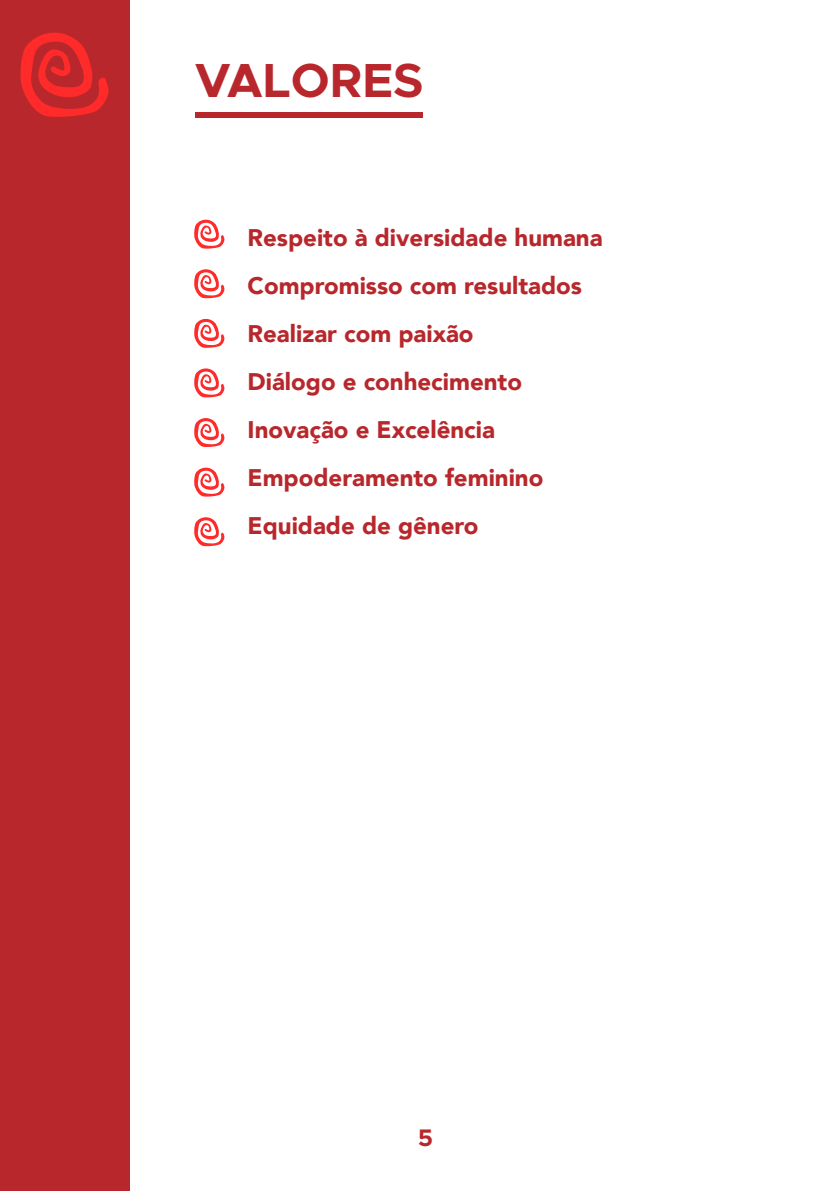
<style>
.page{position:relative;width:840px;height:1191px;background:#fff}
.page>*{position:absolute;margin:0;border:0;box-sizing:border-box;transform-origin:0 0}
.t1{font:700 48px "Metropolis";color:#b8272c}
.t2{font:900 24px/48px "Avenir";color:#b8272c}
.t3{font:700 24px "Metropolis";color:#b8272c}
</style>
<div class="page">
<div style="left:0;top:0;width:129px;height:1190px;background:#b8272c"></div>
<div style="left:195px;top:112px;width:227px;height:5px;background:#b8272c"></div>
<svg style="left:20px;top:32px;width:89px;height:85px"></svg>
<svg style="left:194px;top:219px;width:31px;height:30px"></svg>
<svg style="left:194px;top:269px;width:31px;height:30px"></svg>
<svg style="left:194px;top:318px;width:31px;height:30px"></svg>
<svg style="left:194px;top:368px;width:31px;height:30px"></svg>
<svg style="left:194px;top:418px;width:31px;height:29px"></svg>
<svg style="left:194px;top:467px;width:31px;height:30px"></svg>
<svg style="left:194px;top:517px;width:31px;height:30px"></svg>
<h1 class="t1" style="left:195px;top:50px;width:230px">VALORES</h1>
<p class="t2" style="left:247px;top:213px;width:356px">Respeito à diversidade humana<br>Compromisso com resultados<br>Realizar com paixão<br>Diálogo e conhecimento<br>Inovação e Excelência<br>Empoderamento feminino<br>Equidade de gênero</p>
<p class="t3" style="left:418px;top:1122px;width:16px">5</p>
</div>
